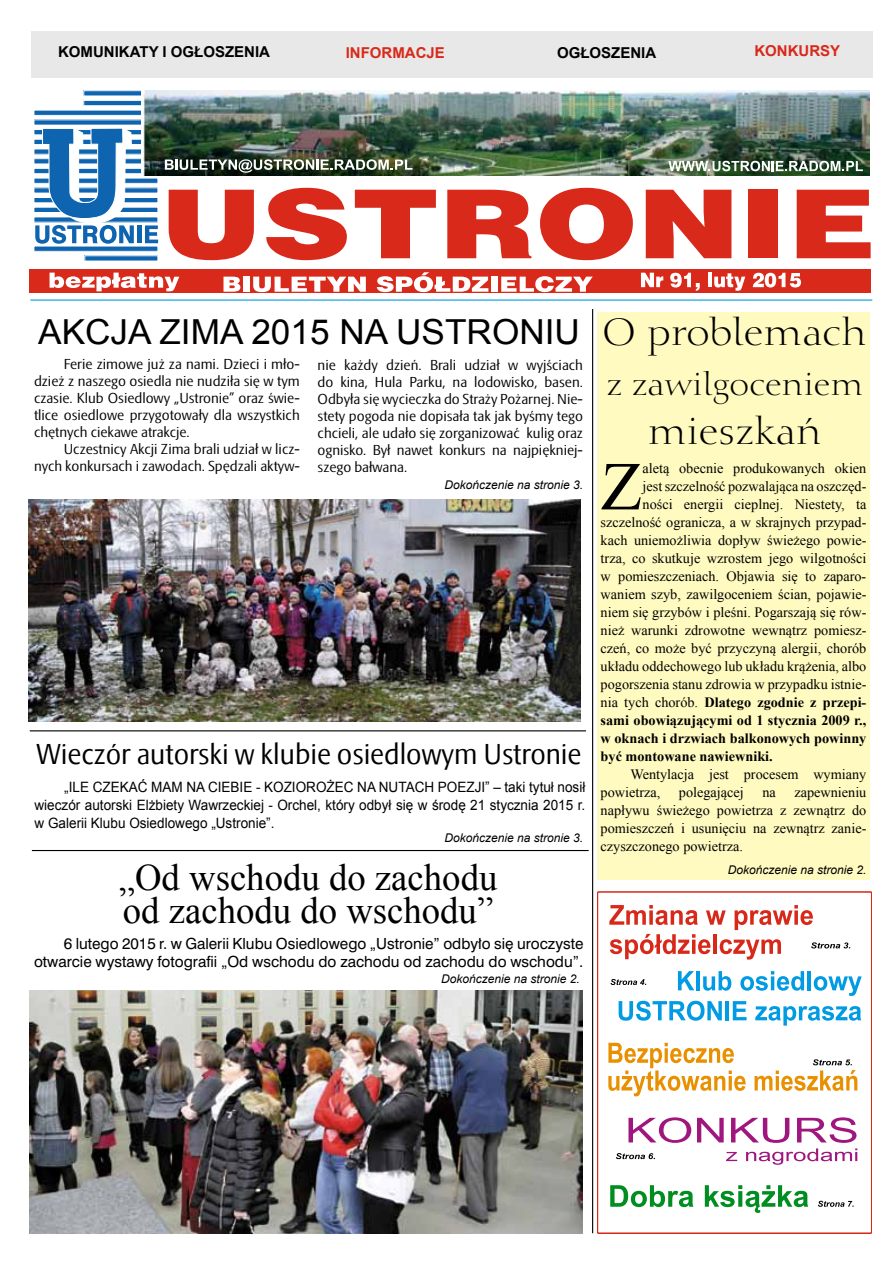
<style>
.page{position:relative;width:893px;height:1263px;background:#fff}
.page>*{position:absolute;margin:0;border:0;box-sizing:border-box;transform-origin:0 0}
.t1{font:68.55px "Times New Roman";color:#000}
.t2{font:39px "Calligraph 810 PL";color:#000}
.t3{font:37.5px/33px "Times New Roman";color:#000}
.t4{font:34.5px "Arial";color:#000}
.t5{font:33px "Calligraph 810 PL";color:#000}
.t6{font:28.5px "Skoda Sans";color:#000}
.t7{font:700 15px "Arial";color:#000}
.t8{font:700 15px "Arial";color:#d8291a}
.t9{font:14.25px/18px "Times New Roman";color:#000}
.t10{font:14.25px/17.1px "Skoda Sans CE";color:#000;text-align:justify}
.t11{font:14.25px/18px "Arial";color:#000;text-align:justify;scale:.95 1}
.t12{font:700 14.25px "Times New Roman";color:#000}
.t13{font:14.25px/18px "Swis 721 PL";color:#000;text-align:right}
.t14{font:italic 12px "Arial";color:#000}
.s1{font-weight:400}
</style>
<div class="page">
<div style="left:31px;top:31px;width:842px;height:47px;background:#e8e8e8"></div>
<div style="left:84px;top:91px;width:74px;height:5px;background:#0f64b0"></div>
<div style="left:84px;top:100px;width:74px;height:6px;background:#0f64b0"></div>
<div style="left:84px;top:100px;width:74px;height:6px;border:1px solid #fff"></div>
<div style="left:34px;top:110px;width:124px;height:5px;background:#0f64b0"></div>
<div style="left:34px;top:110px;width:124px;height:6px;border:1px solid #fff"></div>
<div style="left:34px;top:120px;width:124px;height:5px;background:#0f64b0"></div>
<div style="left:34px;top:129px;width:124px;height:6px;border:1px solid #fff"></div>
<div style="left:34px;top:139px;width:124px;height:6px;border:1px solid #fff"></div>
<div style="left:34px;top:149px;width:124px;height:5px;border:1px solid #fff"></div>
<div style="left:34px;top:158px;width:124px;height:6px;border:1px solid #fff"></div>
<div style="left:34px;top:168px;width:124px;height:6px;border:1px solid #fff"></div>
<div style="left:34px;top:178px;width:124px;height:6px;border:1px solid #fff"></div>
<div style="left:34px;top:188px;width:124px;height:5px;border:1px solid #fff"></div>
<div style="left:34px;top:197px;width:124px;height:6px;border:1px solid #fff"></div>
<div style="left:34px;top:207px;width:124px;height:6px;border:1px solid #fff"></div>
<div style="left:34px;top:217px;width:124px;height:5px;border:1px solid #fff"></div>
<div style="left:34px;top:246px;width:124px;height:5px;border:1px solid #fff"></div>
<svg style="left:646px;top:190px;width:85px;height:68px"></svg>
<div style="left:749px;top:190px;width:29px;height:68px;background:#d8291a"></div>
<svg style="left:797px;top:190px;width:74px;height:68px"></svg>
<div style="left:29px;top:270px;width:841px;height:23px;background:#d8291a"></div>
<svg style="left:641px;top:273px;width:22px;height:14px"></svg>
<svg style="left:670px;top:273px;width:30px;height:18px"></svg>
<hr style="left:708px;top:273px;width:4px;height:14px;background:#fff">
<svg style="left:714px;top:273px;width:31px;height:18px"></svg>
<svg style="left:753px;top:273px;width:48px;height:14px"></svg>
<img style="left:142px;top:91px;width:728px;height:84px">
<svg style="left:668px;top:161px;width:195px;height:10px"></svg>
<img style="left:35px;top:128px;width:598px;height:165px">
<hr style="left:30px;top:299px;width:842px;height:2px;background:#009be3">
<div style="left:597px;top:892px;width:275px;height:341px;border:2px solid #d82819"></div>
<svg style="left:818px;top:1201px;width:36px;height:6px"></svg>
<svg style="left:611px;top:979px;width:35px;height:6px"></svg>
<svg style="left:616px;top:1153px;width:39px;height:6px"></svg>
<svg style="left:811px;top:942px;width:39px;height:6px"></svg>
<svg style="left:628px;top:1117px;width:63px;height:26px"></svg>
<svg style="left:697px;top:1117px;width:160px;height:48px"></svg>
<svg style="left:678px;top:971px;width:16px;height:19px"></svg>
<hr style="left:696px;top:971px;width:4px;height:19px;background:#009be3">
<svg style="left:703px;top:971px;width:28px;height:20px"></svg>
<svg style="left:740px;top:971px;width:64px;height:20px"></svg>
<hr style="left:807px;top:971px;width:4px;height:19px;background:#009be3">
<svg style="left:814px;top:976px;width:48px;height:20px"></svg>
<svg style="left:619px;top:1001px;width:103px;height:20px"></svg>
<hr style="left:726px;top:1001px;width:3px;height:19px;background:#009be3">
<svg style="left:733px;top:1001px;width:14px;height:19px"></svg>
<svg style="left:755px;top:1006px;width:106px;height:19px"></svg>
<svg style="left:610px;top:1185px;width:83px;height:22px"></svg>
<svg style="left:705px;top:1185px;width:103px;height:28px"></svg>
<svg style="left:609px;top:905px;width:89px;height:20px"></svg>
<svg style="left:706px;top:910px;width:20px;height:15px"></svg>
<svg style="left:735px;top:905px;width:78px;height:25px"></svg>
<svg style="left:610px;top:934px;width:100px;height:25px"></svg>
<hr style="left:713px;top:934px;width:4px;height:20px;background:#d82819">
<svg style="left:720px;top:939px;width:61px;height:20px"></svg>
<svg style="left:608px;top:1043px;width:138px;height:53px"></svg>
<svg style="left:754px;top:1059px;width:103px;height:32px"></svg>
<div style="left:597px;top:312px;width:272px;height:567px;background:#fffabf"></div>
<hr style="left:592px;top:309px;width:1px;height:924px;background:#000">
<hr style="left:30px;top:730px;width:556px;height:1px;background:#000">
<hr style="left:32px;top:850px;width:557px;height:1px;background:#000">
<img style="left:28px;top:499px;width:553px;height:222px">
<img style="left:30px;top:991px;width:552px;height:242px">
<p class="t7" style="left:58px;top:41px;width:213px">KOMUNIKATY I OGŁOSZENIA</p>
<p class="t8" style="left:346px;top:42px;width:101px">INFORMACJE</p>
<p class="t7" style="left:557px;top:43px;width:101px">OGŁOSZENIA</p>
<p class="t8" style="left:754px;top:41px;width:87px">KONKURSY</p>
<h3 class="t4" style="left:38px;top:309px;width:543px">AKCJA ZIMA 2015 NA USTRONIU</h3>
<p class="t10" style="left:34px;top:355px;width:267px;text-indent:30px">Ferie zimowe już za nami. Dzieci i mło&shy;dzież z naszego osiedla nie nudziła się w tym czasie. Klub Osiedlowy „Ustronie” oraz świe&shy;tlice osiedlowe przygotowały dla wszystkich chętnych ciekawe atrakcje.</p>
<p class="t10" style="left:34px;top:441px;width:267px;text-align:right">Uczestnicy Akcji Zima brali udział w licz&shy;nych konkursach i zawodach. Spędzali aktyw-</p>
<p class="t10" style="left:318px;top:356px;width:267px">nie każdy dzień. Brali udział w wyjściach do kina, Hula Parku, na lodowisko, basen.<br>Odbyła się wycieczka do Straży Pożarnej. Nie&shy;stety pogoda nie dopisała tak jak byśmy tego chcieli, ale udało się zorganizować kulig oraz ognisko. Był nawet konkurs na najpiękniej&shy;szego bałwana.</p>
<p class="t14" style="left:444px;top:477px;width:140px">Dokończenie na stronie 3.</p>
<h3 class="t6" style="left:37px;top:738px;width:546px">Wieczór autorski w klubie osiedlowym Ustronie</h3>
<p class="t11" style="left:35px;top:778px;width:581px;text-indent:30px">„ILE CZEKAĆ MAM NA CIEBIE - KOZIOROŻEC NA NUTACH POEZJI” – taki tytuł nosił wieczór autorski Elżbiety Wawrzeckiej - Orchel, który odbył się w środę 21 stycznia 2015 r. w Galerii Klubu Osiedlowego „Ustronie”.</p>
<p class="t14" style="left:444px;top:830px;width:140px">Dokończenie na stronie 3.</p>
<h3 class="t3" style="left:119px;top:860px;width:380px">„Od wschodu do zachodu od zachodu do wschodu”</h3>
<p class="t13" style="left:34px;top:934px;width:551px">6 lutego 2015 r. w Galerii Klubu Osiedlowego „Ustronie” odbyło się uroczyste otwarcie wystawy fotografii „Od wschodu do zachodu od zachodu do wschodu”.</p>
<p class="t14" style="left:441px;top:971px;width:140px">Dokończenie na stronie 2.</p>
<h2 class="t2" style="left:603px;top:310px;width:266px">O problemach</h2>
<h3 class="t5" style="left:606px;top:365px;width:258px">z zawilgoceniem</h3>
<h2 class="t2" style="left:648px;top:409px;width:176px">mieszkań</h2>
<h1 class="t1" style="left:601px;top:440px;width:43px">Z</h1>
<p class="t9" style="left:643px;top:459px;width:225px">aletą obecnie produkowanych okien</p>
<p class="t9" style="left:643px;top:477px;width:225px">jest szczelność pozwalająca na oszczęd-</p>
<p class="t9" style="left:643px;top:495px;width:225px">ności energii cieplnej. Niestety, ta</p>
<p class="t9" style="left:601px;top:513px;width:267px">szczelność ogranicza, a w skrajnych przypad-</p>
<p class="t9" style="left:601px;top:531px;width:267px">kach uniemożliwia dopływ świeżego powie-</p>
<p class="t9" style="left:601px;top:549px;width:267px">trza, co skutkuje wzrostem jego wilgotności</p>
<p class="t9" style="left:601px;top:567px;width:267px">w pomieszczeniach. Objawia się to zaparo-</p>
<p class="t9" style="left:601px;top:585px;width:267px">waniem szyb, zawilgoceniem ścian, pojawie-</p>
<p class="t9" style="left:601px;top:603px;width:267px">niem się grzybów i pleśni. Pogarszają się rów-</p>
<p class="t9" style="left:601px;top:621px;width:267px">nież warunki zdrowotne wewnątrz pomiesz-</p>
<p class="t9" style="left:601px;top:639px;width:267px">czeń, co może być przyczyną alergii, chorób</p>
<p class="t9" style="left:601px;top:657px;width:267px">układu oddechowego lub układu krążenia, albo</p>
<p class="t9" style="left:601px;top:675px;width:267px">pogorszenia stanu zdrowia w przypadku istnie-</p>
<p class="t12" style="left:601px;top:693px;width:267px"><span class="s1">nia tych chorób.</span> Dlatego zgodnie z przepi-</p>
<p class="t12" style="left:601px;top:711px;width:267px">sami obowiązującymi od 1 stycznia 2009 r.,</p>
<p class="t12" style="left:601px;top:729px;width:267px">w oknach i drzwiach balkonowych powinny</p>
<p class="t12" style="left:601px;top:747px;width:174px">być montowane nawiewniki.</p>
<p class="t9" style="left:601px;top:765px;width:267px;text-indent:30px">Wentylacja jest procesem wymiany powietrza,</p>
<p class="t9" style="left:679px;top:783px;width:66px">polegającej</p>
<p class="t9" style="left:762px;top:783px;width:15px">na</p>
<p class="t9" style="left:601px;top:783px;width:267px;text-align:justify;text-indent:194px">zapewnieniu napływu świeżego powietrza z zewnątrz do pomieszczeń i usunięciu na zewnątrz zanie&shy;czyszczonego powietrza.</p>
<p class="t14" style="left:728px;top:862px;width:140px">Dokończenie na stronie 2.</p>
</div>
